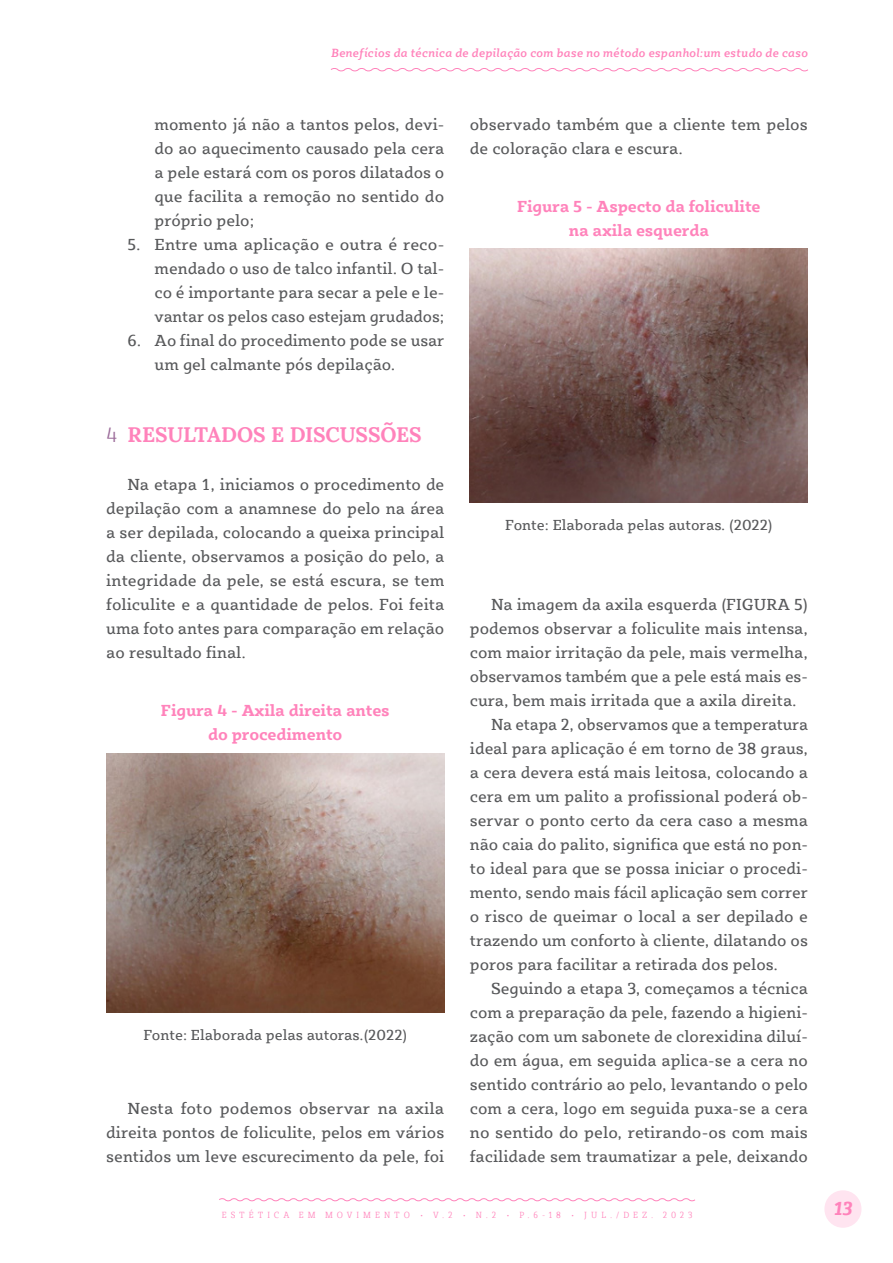
<style>
.page{position:relative;width:893px;height:1263px;background:#fff}
.page>*{position:absolute;margin:0;border:0;box-sizing:border-box;transform-origin:0 0}
.t1{font:700 21px "Lora";letter-spacing:-.01em;color:#ff83bb}
.t2{font:italic 700 19.5px "Sybilla Pro Narrow";color:#ff83bb}
.t3{font:16.5px/24px "Sybilla Pro";color:#57585a;text-align:justify}
.t4{font:700 16.5px/24px "Sybilla Pro";letter-spacing:-.01em;color:#ff83bb;text-align:center}
.t5{font:15px "Sybilla Pro";color:#57585a}
.t6{font:italic 500 12px "Sybilla Pro";letter-spacing:.015em;color:#ff83bb}
.t7{font:300 9px "Sybilla Pro Narrow";letter-spacing:.44em;color:#ff83bb}
.s1{font-family:"Sybilla Pro Narrow";font-weight:300;color:#9b6b99}
</style>
<div class="page">
<img style="left:106px;top:754px;width:338px;height:258px">
<img style="left:470px;top:249px;width:338px;height:253px">
<svg style="left:219px;top:1198px;width:476px;height:4px"></svg>
<svg style="left:330px;top:68px;width:478px;height:4px"></svg>
<div style="left:824px;top:1190px;width:37px;height:38px;background:#ffe4f0;border-radius:19px"></div>
<p class="t6" style="left:331px;top:45px;width:478px">Benefícios da técnica de depilação com base no método espanhol:um estudo de caso</p>
<p class="t3" style="left:155px;top:112px;width:291px">momento já não a tantos pelos, devi&shy;do ao aquecimento causado pela cera a pele estará com os poros dilatados o que facilita a remoção no sentido do próprio pelo;</p>
<p class="t3" style="left:155px;top:232px;width:291px;text-indent:-27px">5. Entre uma aplicação e outra é reco&shy;mendado o uso de talco infantil. O tal&shy;co é importante para secar a pele e le&shy;vantar os pelos caso estejam grudados;</p>
<p class="t3" style="left:155px;top:328px;width:291px;text-indent:-27px">6. Ao final do procedimento pode se usar um gel calmante pós depilação.</p>
<p class="t1" style="left:106px;top:417px;width:317px"><span class="s1">4</span> RESULTADOS E DISCUSSÕES</p>
<p class="t3" style="left:106px;top:472px;width:340px;text-indent:21px">Na etapa 1, iniciamos o procedimento de depilação com a anamnese do pelo na área a ser depilada, colocando a queixa principal da cliente, observamos a posição do pelo, a integridade da pele, se está escura, se tem foliculite e a quantidade de pelos. Foi feita uma foto antes para comparação em relação ao resultado final.</p>
<p class="t4" style="left:161px;top:698px;width:230px">Figura 4 - Axila direita antes do procedimento</p>
<p class="t5" style="left:143px;top:1025px;width:265px">Fonte: Elaborada pelas autoras.(2022)</p>
<p class="t3" style="left:106px;top:1096px;width:340px;text-indent:21px">Nesta foto podemos observar na axila direita pontos de foliculite, pelos em vários sentidos um leve escurecimento da pele, foi</p>
<p class="t3" style="left:470px;top:112px;width:339px">observado também que a cliente tem pelos de coloração clara e escura.</p>
<p class="t4" style="left:517px;top:194px;width:245px">Figura 5 - Aspecto da foliculite na axila esquerda</p>
<p class="t5" style="left:505px;top:515px;width:269px">Fonte: Elaborada pelas autoras. (2022)</p>
<p class="t3" style="left:491px;top:592px;width:318px">Na imagem da axila esquerda (FIGURA 5)</p>
<p class="t3" style="left:470px;top:616px;width:340px">podemos observar a foliculite mais intensa,</p>
<p class="t3" style="left:470px;top:640px;width:340px">com maior irritação da pele, mais vermelha,</p>
<p class="t3" style="left:470px;top:664px;width:340px">observamos também que a pele está mais es-</p>
<p class="t3" style="left:470px;top:688px;width:328px">cura, bem mais irritada que a axila direita.</p>
<p class="t3" style="left:491px;top:712px;width:318px">Na etapa 2, observamos que a temperatura</p>
<p class="t3" style="left:470px;top:736px;width:340px">ideal para aplicação é em torno de 38 graus,</p>
<p class="t3" style="left:470px;top:760px;width:340px">a cera devera está mais leitosa, colocando a</p>
<p class="t3" style="left:470px;top:784px;width:340px">cera em um palito a profissional poderá ob-</p>
<p class="t3" style="left:470px;top:808px;width:339px">servar o ponto certo da cera caso a mesma</p>
<p class="t3" style="left:470px;top:832px;width:340px">não caia do palito, significa que está no pon-</p>
<p class="t3" style="left:470px;top:856px;width:339px">to ideal para que se possa iniciar o procedi-</p>
<p class="t3" style="left:470px;top:880px;width:340px">mento, sendo mais fácil aplicação sem correr</p>
<p class="t3" style="left:470px;top:904px;width:340px">o risco de queimar o local a ser depilado e</p>
<p class="t3" style="left:470px;top:928px;width:340px">trazendo um conforto à cliente, dilatando os</p>
<p class="t3" style="left:470px;top:952px;width:310px">poros para facilitar a retirada dos pelos.</p>
<p class="t3" style="left:491px;top:976px;width:318px">Seguindo a etapa 3, começamos a técnica</p>
<p class="t3" style="left:470px;top:1000px;width:340px">com a preparação da pele, fazendo a higieni-</p>
<p class="t3" style="left:470px;top:1024px;width:340px">zação com um sabonete de clorexidina diluí-</p>
<p class="t3" style="left:470px;top:1048px;width:340px">do em água, em seguida aplica-se a cera no</p>
<p class="t3" style="left:470px;top:1072px;width:340px">sentido contrário ao pelo, levantando o pelo</p>
<p class="t3" style="left:470px;top:1096px;width:340px">com a cera, logo em seguida puxa-se a cera</p>
<p class="t3" style="left:470px;top:1120px;width:340px">no sentido do pelo, retirando-os com mais</p>
<p class="t3" style="left:470px;top:1144px;width:340px">facilidade sem traumatizar a pele, deixando</p>
<p class="t7" style="left:222px;top:1209px;width:472px">ESTÉTICA EM MOVIMENTO • V.2 • N.2 • P.6-18 • JUL./DE Z. 2023</p>
<p class="t2" style="left:833px;top:1196px;width:21px">13</p>
</div>
